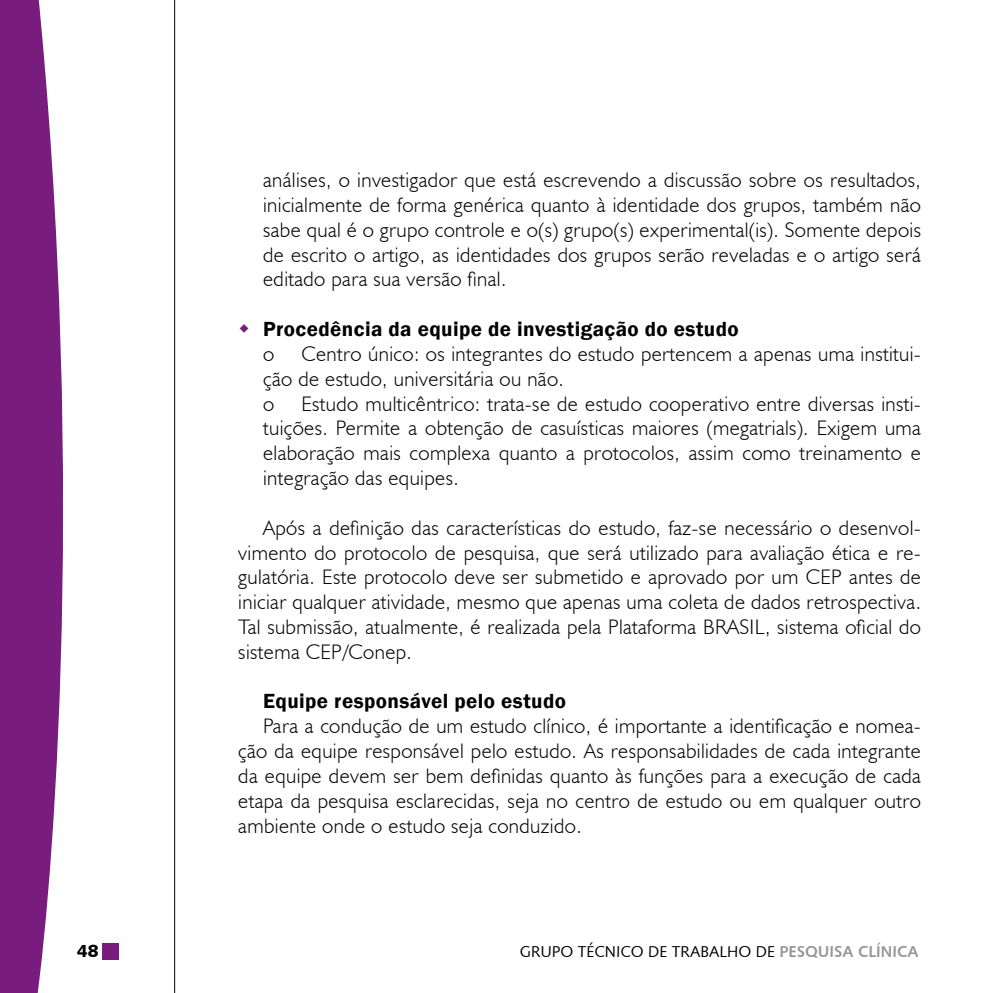
<style>
.page{position:relative;width:993px;height:993px;background:#fff}
.page>*{position:absolute;margin:0;border:0;box-sizing:border-box;transform-origin:0 0}
.t1{font:300 21px/24.8px "Humanist 521 BT";letter-spacing:.02em;color:#000;text-align:justify}
.t2{font:600 21px "Franklin Gothic";letter-spacing:.02em;color:#000}
.t3{font:17.5px "Humanist 531 BT Black A";color:#000}
.t4{font:15.75px "Humanist 531 BT Roman A";color:#000}
.s1{font-family:"Humanist 531 BT Bold A";color:#939598}
</style>
<div class="page">
<hr style="left:174px;top:0;width:1px;height:992px;background:#000">
<svg style="left:0;top:0;width:63px;height:992px;background:#87368b"></svg>
<div style="left:103px;top:943px;width:16px;height:16px;background:#781d7d"></div>
<p class="t1" style="left:263px;top:167px;width:659px">análises, o investigador que está escrevendo a discussão sobre os resultados, inicialmente de forma genérica quanto à identidade dos grupos, também não sabe qual é o grupo controle e o(s) grupo(s) experimental(is). Somente depois de escrito o artigo, as identidades dos grupos serão reveladas e o artigo será editado para sua versão final.</p>
<p class="t2" style="left:263px;top:316px;width:477px">Procedência da equipe de investigação do estudo</p>
<p class="t1" style="left:263px;top:341px;width:13px">o</p>
<p class="t1" style="left:263px;top:341px;width:659px;text-align:left;text-indent:38px">Centro único: os integrantes do estudo pertencem a apenas uma institui&shy;ção de estudo, universitária ou não.<br>o</p>
<p class="t1" style="left:263px;top:390px;width:659px;text-indent:38px">Estudo multicêntrico: trata-se de estudo cooperativo entre diversas insti&shy;tuições. Permite a obtenção de casuísticas maiores (megatrials). Exigem uma elaboração mais complexa quanto a protocolos, assim como treinamento e integração das equipes.</p>
<p class="t1" style="left:238px;top:514px;width:684px;text-indent:25px">Após a definição das características do estudo, faz-se necessário o desenvol&shy;vimento do protocolo de pesquisa, que será utilizado para avaliação ética e re&shy;gulatória. Este protocolo deve ser submetido e aprovado por um CEP antes de iniciar qualquer atividade, mesmo que apenas uma coleta de dados retrospectiva.<br>Tal submissão, atualmente, é realizada pela Plataforma BRASIL, sistema oficial do sistema CEP/Conep.</p>
<p class="t2" style="left:263px;top:688px;width:304px">Equipe responsável pelo estudo</p>
<p class="t1" style="left:238px;top:713px;width:684px;text-indent:25px">Para a condução de um estudo clínico, é importante a identificação e nomea&shy;ção da equipe responsável pelo estudo. As responsabilidades de cada integrante da equipe devem ser bem definidas quanto às funções para a execução de cada etapa da pesquisa esclarecidas, seja no centro de estudo ou em qualquer outro ambiente onde o estudo seja conduzido.</p>
<p class="t3" style="left:77px;top:939px;width:23px">48</p>
<p class="t4" style="left:519px;top:940px;width:400px">GRUPO TÉCNICO DE TRABALHO DE <span class="s1">PESQUISA CLÍNICA</span></p>
</div>
